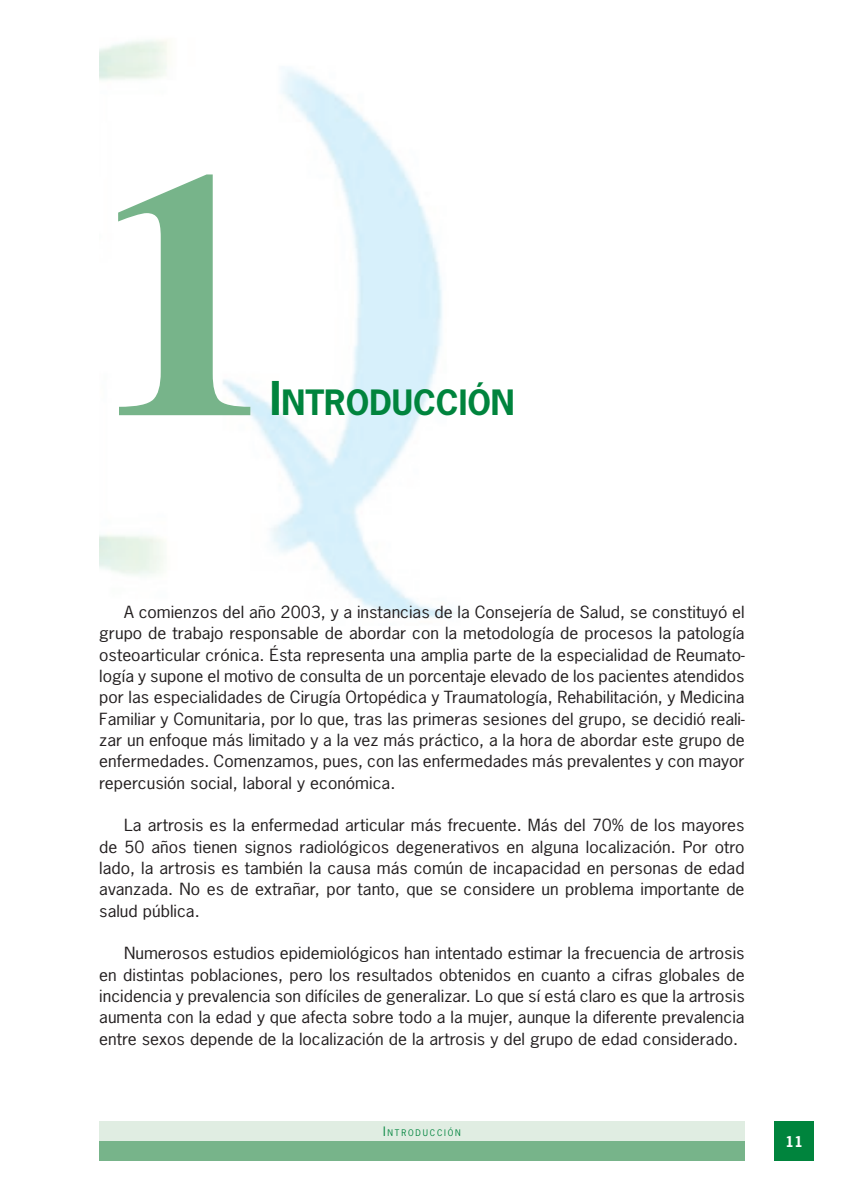
<style>
.page{position:relative;width:844px;height:1191px;background:#fff}
.page>*{position:absolute;margin:0;border:0;box-sizing:border-box;transform-origin:0 0}
.t1{font:700 350px "Times";color:#77b48a}
.t2{font:700 32.9px "News Gothic";color:#00843d}
.t3{font:15.75px/21.3px "News Gothic";color:#231f20;text-align:justify;scale:1.11 1}
.t4{font:700 14px "News Gothic";color:#fff}
.t5{font:8.58px "News Gothic";letter-spacing:.215em;color:#00843d}
.s1{font-size:43.75px}
.s2{font-size:12.25px}
</style>
<div class="page">
<div style="left:774px;top:1121px;width:40px;height:40px;background:#00843d"></div>
<div style="left:99px;top:1141px;width:645px;height:20px;background:#77b48a"></div>
<div style="left:99px;top:1121px;width:645px;height:20px;background:#e0ede2"></div>
<h1 class="t1" style="left:95px;top:63px;width:176px">1</h1>
<h2 class="t2" style="left:270px;top:381px;width:246px"><span class="s1">I</span>NTRODUCCIÓN</h2>
<p class="t3" style="left:99px;top:601px;width:582px;text-indent:25px">A comienzos del año 2003, y a instancias de la Consejería de Salud, se constituyó el grupo de trabajo responsable de abordar con la metodología de procesos la patología osteoarticular crónica. Ésta representa una amplia parte de la especialidad de Reumato&shy;logía y supone el motivo de consulta de un porcentaje elevado de los pacientes atendidos por las especialidades de Cirugía Ortopédica y Traumatología, Rehabilitación, y Medicina Familiar y Comunitaria, por lo que, tras las primeras sesiones del grupo, se decidió reali&shy;zar un enfoque más limitado y a la vez más práctico, a la hora de abordar este grupo de enfermedades. Comenzamos, pues, con las enfermedades más prevalentes y con mayor repercusión social, laboral y económica.</p>
<p class="t3" style="left:99px;top:814px;width:582px;text-indent:25px">La artrosis es la enfermedad articular más frecuente. Más del 70% de los mayores de 50 años tienen signos radiológicos degenerativos en alguna localización. Por otro lado, la artrosis es también la causa más común de incapacidad en personas de edad avanzada. No es de extrañar, por tanto, que se considere un problema importante de salud pública.</p>
<p class="t3" style="left:99px;top:942px;width:583px;text-indent:25px">Numerosos estudios epidemiológicos han intentado estimar la frecuencia de artrosis en distintas poblaciones, pero los resultados obtenidos en cuanto a cifras globales de incidencia y prevalencia son difíciles de generalizar. Lo que sí está claro es que la artrosis aumenta con la edad y que afecta sobre todo a la mujer, aunque la diferente prevalencia entre sexos depende de la localización de la artrosis y del grupo de edad considerado.</p>
<p class="t5" style="left:383px;top:1127px;width:79px"><span class="s2">I</span>NTRODUCCIÓN</p>
<p class="t4" style="left:785px;top:1132px;width:19px">11</p>
</div>
